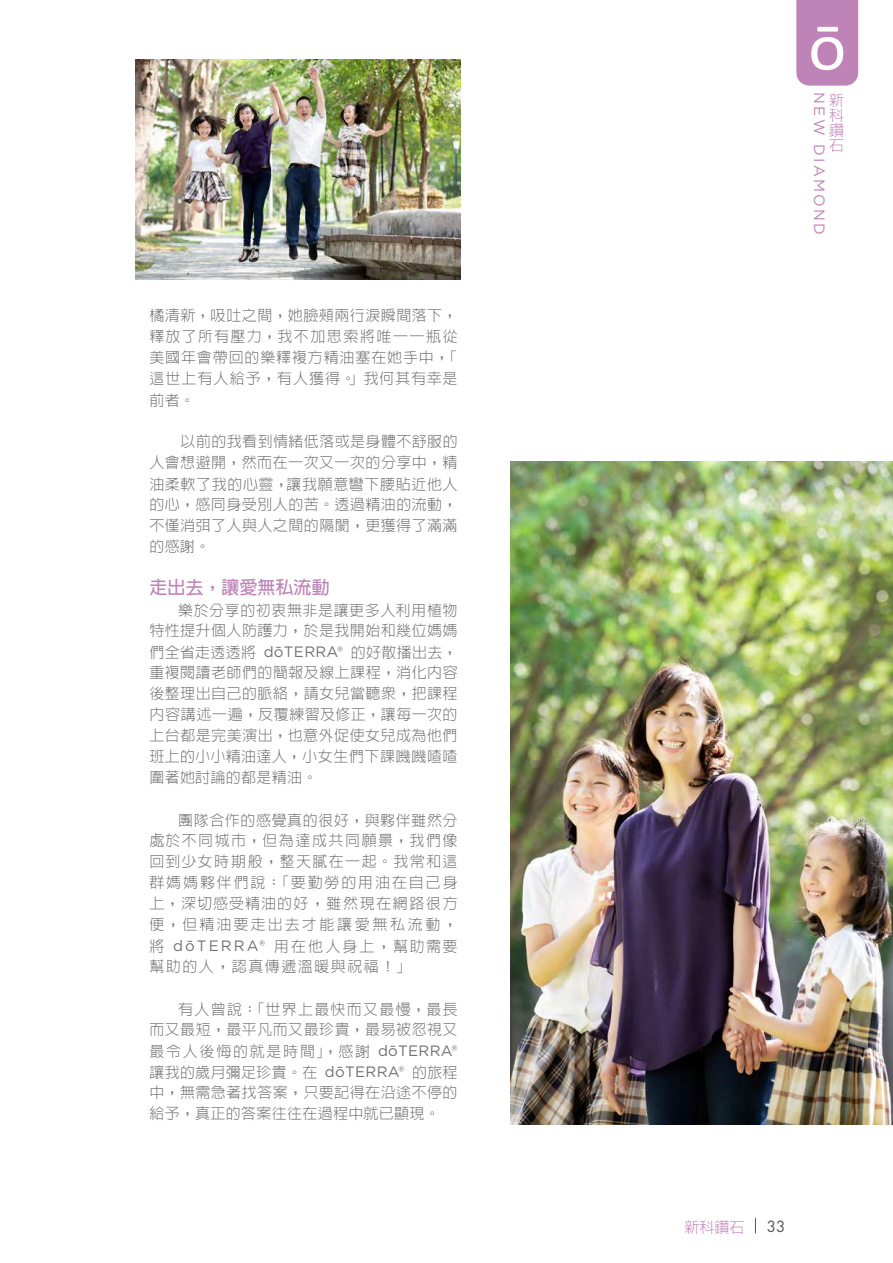
<style>
.page{position:relative;width:893px;height:1263px;background:#fff}
.page>*{position:absolute;margin:0;border:0;box-sizing:border-box;transform-origin:0 0}
.t1{font:700 18px "AR Hei B5";color:#bf84b7}
.t2{font:300 15px/21px "AR Hei B5";letter-spacing:.03em;color:#717071;text-align:justify}
.t3{font:15px "Gotham";letter-spacing:.15em;color:#bf84b7}
.t4{font:300 15px/15px "AR Hei B5";color:#bf84b7;text-align:justify}
.t5{font:15px "Futura Std";color:#595757}
.s1{font-family:"Adobe Ming Std"}
.s2{font-family:"Gotham";font-weight:400}
</style>
<div class="page">
<svg style="left:796px;top:0;width:62px;height:86px;background:#c794c0"></svg>
<svg style="left:755px;top:1218px;width:1px;height:15px"></svg>
<img style="left:136px;top:59px;width:325px;height:220px">
<img style="left:510px;top:461px;width:383px;height:664px">
<p class="t2" style="left:149px;top:305px;width:310px">橘清新，吸吐之間，她臉頰兩行淚瞬間落下，釋放了所有壓力，我不加思索將唯一一瓶從美國年會帶回的樂釋複方精油塞在她手中，「這世上有人給予，有人獲得。」我何其有幸是前者<span class="s1">︒</span></p>
<p class="t2" style="left:149px;top:431px;width:310px;text-indent:31px">以前的我看到情緒低落或是身體不舒服的人會想避開，然而在一次又一次的分享中，精油柔軟了我的心靈，讓我願意彎下腰貼近他人的心，感同身受別人的苦<span class="s1">︒</span>透過精油的流動，不僅消弭了人與人之間的隔閡，更獲得了滿滿的感謝<span class="s1">︒</span></p>
<p class="t1" style="left:149px;top:579px;width:182px">走出去，讓愛無私流動</p>
<p class="t2" style="left:149px;top:599px;width:310px;text-indent:29px">樂於分享的初衷無非是讓更多人利用植物特性提升個人防護力，於是我開始和幾位媽媽們全省走透透將 <span class="s2">dōTERRA®</span> 的好散播出去，重複閱讀老師們的簡報及線上課程，消化內容後整理出自己的脈絡，請女兒當聽眾，把課程內容講述一遍，反覆練習及修正，讓每一次的上台都是完美演出，也意外促使女兒成為他們班上的小小精油達人，小女生們下課嘰嘰喳喳圍著她討論的都是精油<span class="s1">︒</span></p>
<p class="t2" style="left:149px;top:809px;width:310px;text-indent:29px">團隊合作的感覺真的很好，與夥伴雖然分處於不同城市，但為達成共同願景，我們像回到少女時期般，整天膩在一起<span class="s1">︒</span>我常和這群媽媽夥伴們說：「要勤勞的用油在自己身上，深切感受精油的好，雖然現在網路很方便，但精油要走出去才能讓愛無私流動，將 <span class="s2">dōTERRA®</span> 用在他人身上，幫助需要幫助的人，認真傳遞溫暖與祝福！」</p>
<p class="t2" style="left:149px;top:998px;width:310px;text-indent:29px">有人曾說：「世界上最快而又最慢，最長而又最短，最平凡而又最珍貴，最易被忽視又最令人後悔的就是時間」，感謝 <span class="s2">dōTERRA®</span>讓我的歲月彌足珍貴<span class="s1">︒</span>在 <span class="s2">dōTERRA®</span> 的旅程中，無需急著找答案，只要記得在沿途不停的給予，真正的答案往往在過程中就已顯現<span class="s1">︒</span></p>
<p class="t3" style="left:829px;top:92px;width:144px;rotate:90deg">NEW DIAMOND</p>
<p class="t4" style="left:829px;top:93px;width:16px">新科鑽石</p>
<p class="t4" style="left:684px;top:1219px;width:61px">新科鑽石</p>
<p class="t5" style="left:767px;top:1217px;width:20px">33</p>
</div>
